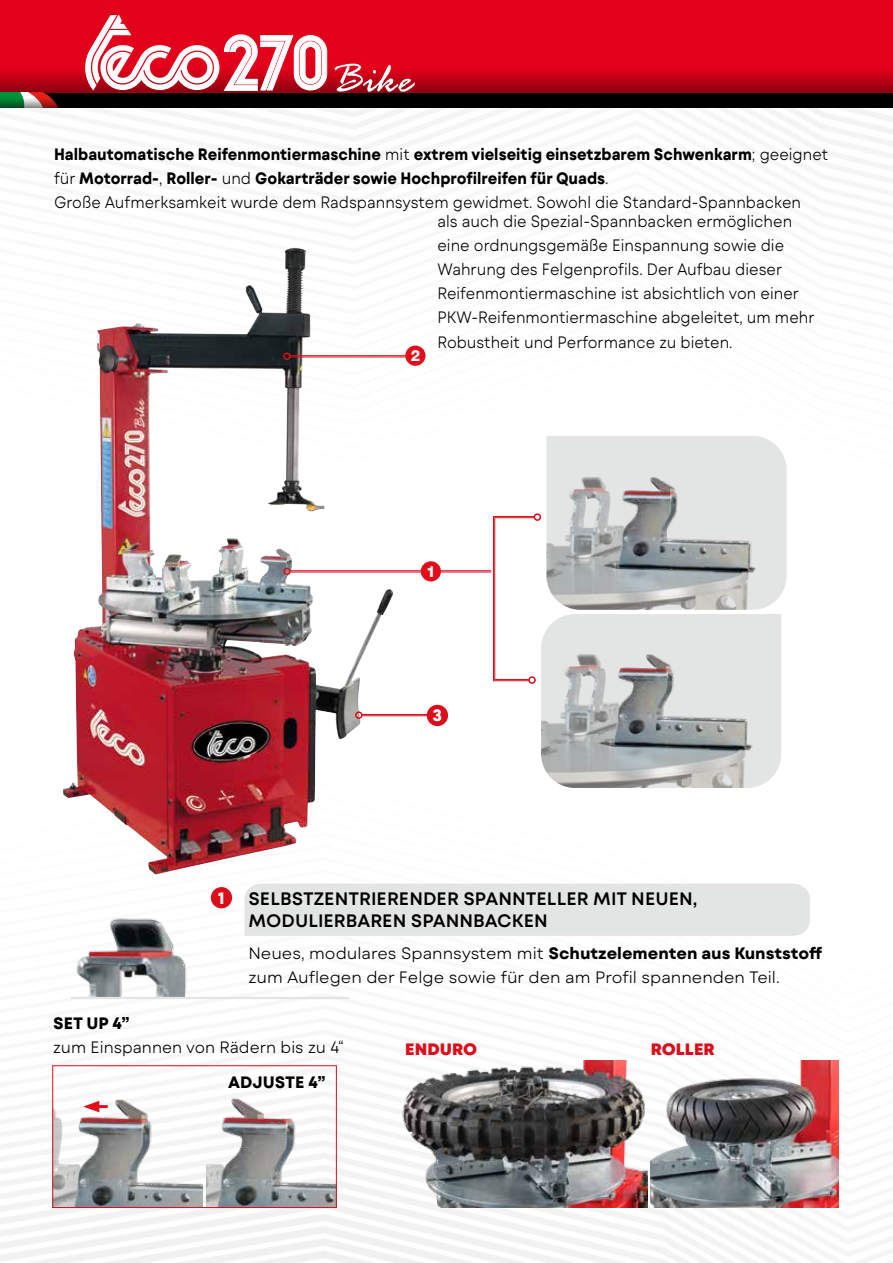
<style>
.page{position:relative;width:893px;height:1263px;background:#fff}
.page>*{position:absolute;margin:0;border:0;box-sizing:border-box;transform-origin:0 0}
.t1{font:600 18px/21.6px "Mont Blanc";color:#000}
.t2{font:300 16.5px/24px "Mont Blanc";color:#000;scale:.91 1}
.t3{font:700 16.5px/24px "Mont Blanc";color:#000;scale:.91 1}
.t4{font:300 16.5px/24px "Mont Blanc";color:#000}
.t5{font:300 16.5px "Mont Blanc";color:#000;scale:.96 1}
.t6{font:700 16.5px "Mont Blanc";color:#000}
.t7{font:800 16.5px "Mont Blanc";color:#db0d1b}
.t8{font:700 16.5px "Mont Blanc";color:#fff}
.t9{font:800 15.45px "Helvetica Neue LT Std";color:#fff}
.s1{font-weight:300}
.s2{font-weight:700}
</style>
<div class="page">
<img style="left:0;top:108px;width:893px;height:1155px">
<div style="left:0;top:0;width:893px;height:68px;background:#e2001a"></div>
<svg style="left:327px;top:68px;width:566px;height:25px;background:#b70014"></svg>
<div style="left:0;top:93px;width:893px;height:15px;background:#000"></div>
<svg style="left:335px;top:64px;width:80px;height:28px"></svg>
<svg style="left:0;top:15px;width:327px;height:93px"></svg>
<img style="left:63px;top:251px;width:226px;height:547px">
<hr style="left:290px;top:355px;width:125px;height:1px;background:#db0d1b">
<hr style="left:290px;top:357px;width:125px;height:1px;background:#db0d1b">
<div style="left:283px;top:353px;width:8px;height:7px;border:2px solid #db0d1b;border-radius:50%"></div>
<hr style="left:290px;top:570px;width:201px;height:1px;background:#db0d1b">
<hr style="left:290px;top:572px;width:201px;height:1px;background:#db0d1b">
<div style="left:283px;top:568px;width:8px;height:7px;border:2px solid #db0d1b;border-radius:50%"></div>
<hr style="left:362px;top:714px;width:84px;height:1px;background:#db0d1b">
<hr style="left:362px;top:715px;width:84px;height:1px;background:#db0d1b">
<div style="left:355px;top:711px;width:8px;height:8px;border:2px solid #db0d1b;border-radius:50%"></div>
<div style="left:421px;top:561px;width:20px;height:20px;background:#e10d1a;border-radius:50%"></div>
<div style="left:405px;top:346px;width:20px;height:20px;background:#e10d1a;border-radius:50%"></div>
<svg style="left:541px;top:436px;width:246px;height:352px;background:#cbcccc"></svg>
<img style="left:546px;top:447px;width:241px;height:163px">
<div style="left:211px;top:887px;width:21px;height:21px;background:#db0d1b;border-radius:50%"></div>
<div style="left:427px;top:705px;width:21px;height:21px;background:#db0d1b;border-radius:50%"></div>
<img style="left:76px;top:900px;width:135px;height:96px">
<img style="left:54px;top:1085px;width:148px;height:121px">
<img style="left:206px;top:1085px;width:129px;height:121px">
<img style="left:398px;top:1061px;width:249px;height:146px">
<img style="left:651px;top:1061px;width:188px;height:146px">
<div style="left:52px;top:1065px;width:285px;height:143px;border:1px solid #db0d1b"></div>
<hr style="left:94px;top:1105px;width:14px;height:3px;background:#e10d1a">
<svg style="left:83px;top:1101px;width:16px;height:11px"></svg>
<svg style="left:493px;top:516px;width:42px;height:165px"></svg>
<div style="left:534px;top:513px;width:7px;height:8px;border:2px solid #db0d1b;border-radius:50%"></div>
<div style="left:528px;top:676px;width:8px;height:8px;border:2px solid #db0d1b;border-radius:50%"></div>
<hr style="left:71px;top:997px;width:278px;height:2px;background:#e3e4e4">
<div style="left:243px;top:883px;width:568px;height:54px;background:#e3e4e4"></div>
<p class="t3" style="left:54px;top:143px;width:852px">Halbautomatische Reifenmontiermaschine <span class="s1">mit</span> extrem vielseitig einsetzbarem Schwenkarm<span class="s1">; geeignet für</span> Motorrad-<span class="s1">,</span> Roller- <span class="s1">und</span> Gokarträder sowie Hochprofilreifen für Quads<span class="s1">.<br>Große Aufmerksamkeit wurde dem Radspannsystem gewidmet. Sowohl die Standard-Spannbacken</span></p>
<p class="t2" style="left:437px;top:210px;width:416px">als auch die Spezial-Spannbacken ermöglichen eine ordnungsgemäße Einspannung sowie die Wahrung des Felgenprofils. Der Aufbau dieser Reifenmontiermaschine ist absichtlich von einer PKW-Reifenmontiermaschine abgeleitet, um mehr Robustheit und Performance zu bieten.</p>
<p class="t9" style="left:411px;top:347px;width:11px">2</p>
<p class="t9" style="left:426px;top:562px;width:11px">1</p>
<p class="t8" style="left:433px;top:705px;width:11px">3</p>
<p class="t8" style="left:218px;top:887px;width:8px">1</p>
<p class="t1" style="left:248px;top:888px;width:450px">SELBSTZENTRIERENDER SPANNTELLER MIT NEUEN,<br>MODULIERBAREN SPANNBACKEN</p>
<p class="t4" style="left:248px;top:941px;width:575px">Neues, modulares Spannsystem mit <span class="s2">Schutzelementen aus Kunststoff </span>zum Auflegen der Felge sowie für den am Profil spannenden Teil.</p>
<p class="t6" style="left:53px;top:1012px;width:78px">SET UP 4”</p>
<p class="t5" style="left:53px;top:1036px;width:304px">zum Einspannen von Rädern bis zu 4“</p>
<p class="t7" style="left:405px;top:1039px;width:74px">ENDURO</p>
<p class="t7" style="left:651px;top:1039px;width:66px">ROLLER</p>
<p class="t6" style="left:228px;top:1072px;width:99px">ADJUSTE 4”</p>
</div>
